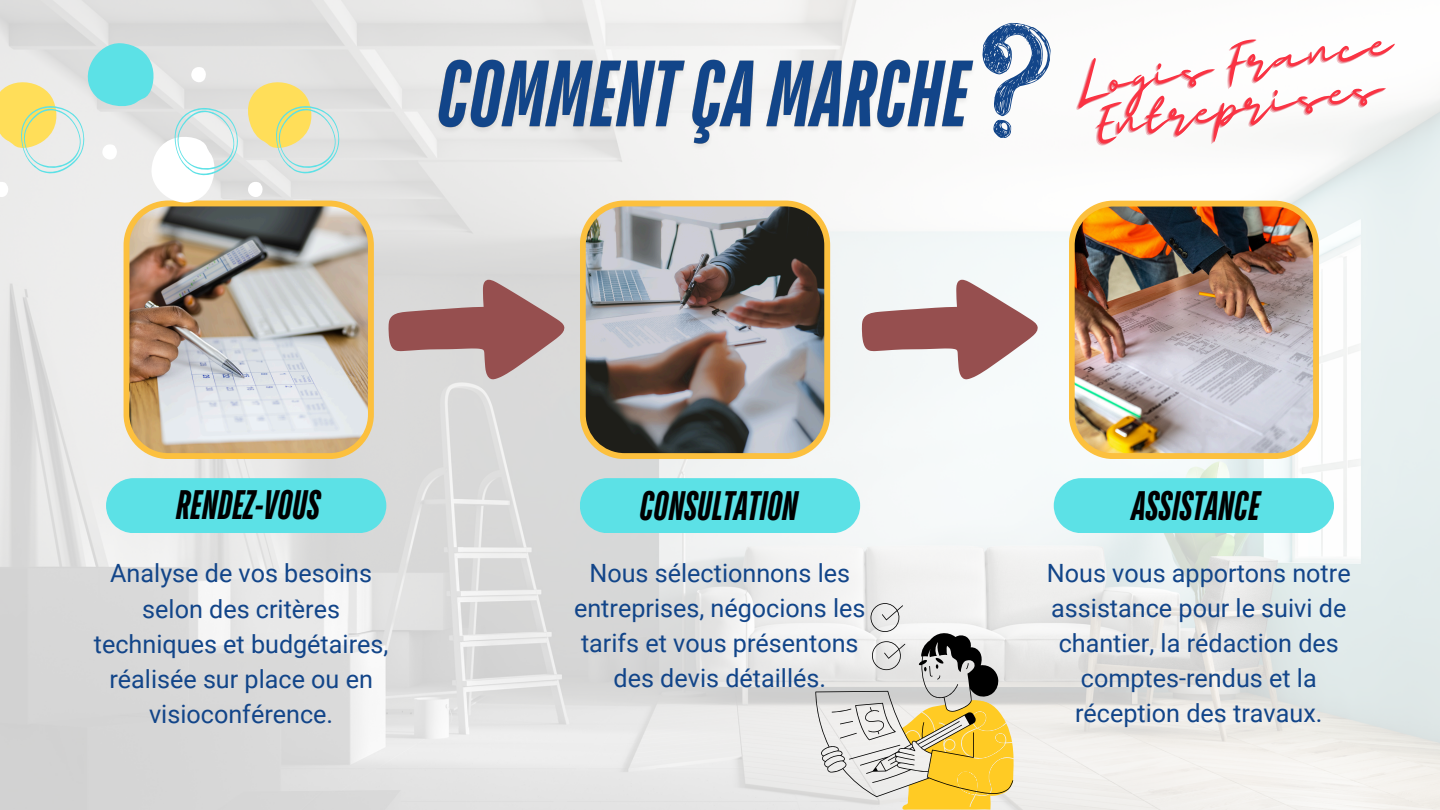
<style>
.page{position:relative;width:1440px;height:810px;background:#fff}
.page>*{position:absolute;margin:0;border:0;box-sizing:border-box;transform-origin:0 0}
.t1{font:47.4px "Majesty Yandi Designs";color:#fa3343}
.t2{font:italic 700 41px "TT Bluescreens";color:#000}
.t3{font:25.2px/34.9px "Roboto";color:#124589;text-align:center}
</style>
<div class="page">
<img style="left:0;top:0;width:1440px;height:810px">
<img style="left:124px;top:201px;width:250px;height:258px">
<img style="left:580px;top:201px;width:250px;height:258px">
<img style="left:1069px;top:201px;width:250px;height:258px">
<div style="left:106px;top:478px;width:280px;height:55px;background:#5ce1e6"></div>
<div style="left:580px;top:478px;width:280px;height:55px;background:#5ce1e6"></div>
<div style="left:1054px;top:478px;width:280px;height:55px;background:#5ce1e6"></div>
<svg style="left:248px;top:181px;width:16px;height:19px"></svg>
<svg style="left:0;top:43px;width:238px;height:159px;background:#dbe7dc"></svg>
<svg style="left:245px;top:74px;width:95px;height:100px;background:#e5e0b4"></svg>
<svg style="left:388px;top:280px;width:177px;height:100px;background:#b89595"></svg>
<svg style="left:862px;top:280px;width:177px;height:100px"></svg>
<svg style="left:976px;top:20px;width:78px;height:119px"></svg>
<svg style="left:815px;top:603px;width:199px;height:207px"></svg>
<img style="left:430px;top:50px;width:552px;height:105px">
<p class="t2" style="left:174px;top:486px;width:146px">RENDEZ-VOUS</p>
<p class="t2" style="left:638px;top:487px;width:160px">CONSULTATION</p>
<p class="t3" style="left:94px;top:556px;width:296px;line-height:35.2px">Analyse de vos besoins selon des critères techniques et budgétaires, réalisée sur place ou en visioconférence.</p>
<p class="t3" style="left:574px;top:556px;width:293px">Nous sélectionnons les entreprises, négocions les tarifs et vous présentons des devis détaillés.</p>
<h3 class="t1" style="left:1072px;top:63px;width:323px;rotate:-8deg">Logis France</h3>
<h3 class="t1" style="left:1093px;top:103px;width:293px;rotate:-8deg">Entreprises</h3>
<p class="t2" style="left:1130px;top:486px;width:129px">ASSISTANCE</p>
<p class="t3" style="left:1047px;top:556px;width:305px">Nous vous apportons notre assistance pour le suivi de chantier, la rédaction des comptes-rendus et la réception des travaux.</p>
</div>
